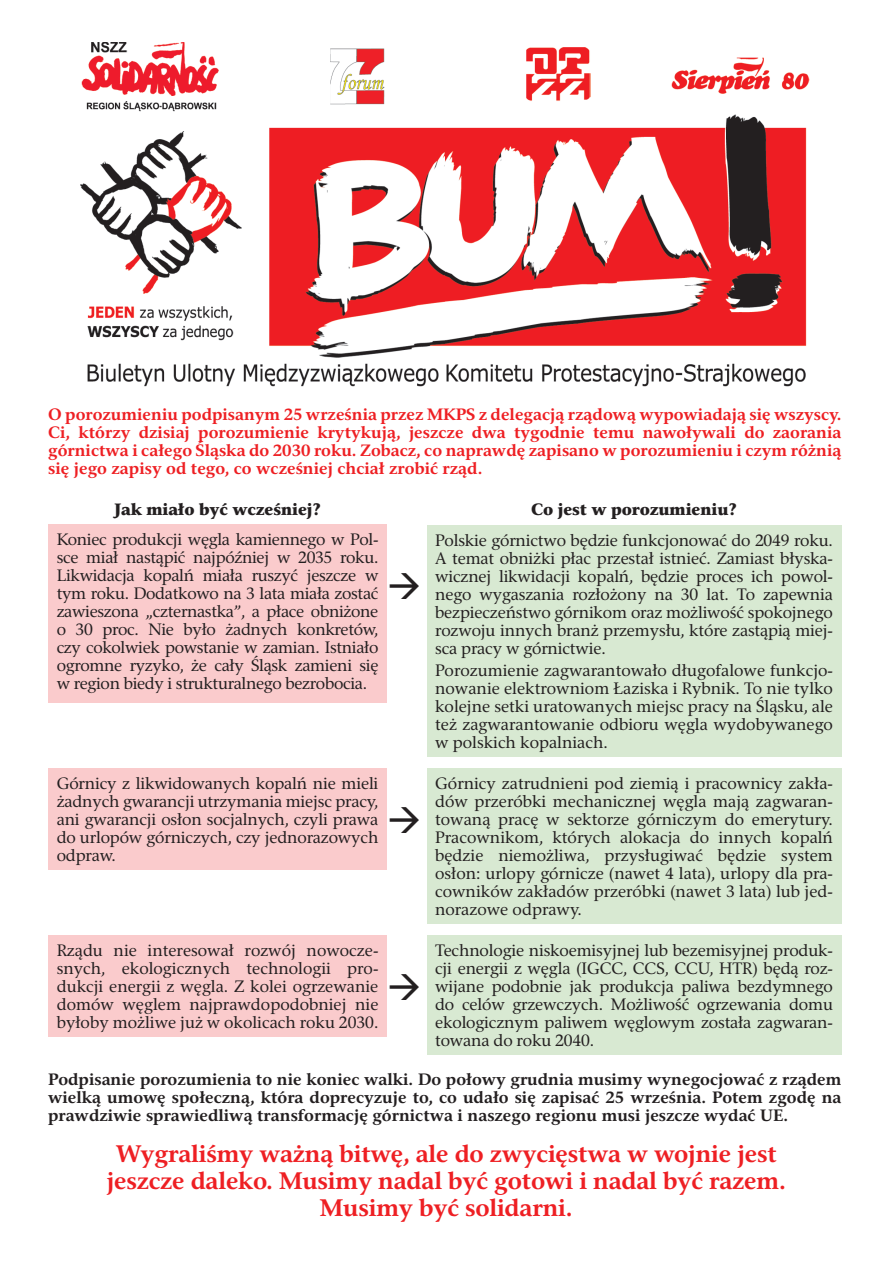
<style>
.page{position:relative;width:893px;height:1263px;background:#fff}
.page>*{position:absolute;margin:0;border:0;box-sizing:border-box;transform-origin:0 0}
.t1{font:700 24px/27px "Rashel EFN";letter-spacing:-.01em;color:#ee1f23;text-align:center}
.t2{font:16.5px/18px "Rashel EFN";letter-spacing:-.01em;color:#231f20;text-align:justify}
.t3{font:700 16.5px/18px "Rashel EFN";color:#ee1f23;text-align:justify}
.t4{font:700 16.5px/18px "Rashel EFN";color:#231f20;text-align:justify}
.t5{font:16.5px "Rashel EFN Black";letter-spacing:-.01em;color:#231f20}
</style>
<div class="page">
<img style="left:81px;top:43px;width:729px;height:343px">
<div style="left:48px;top:524px;width:339px;height:179px;background:#facbcc"></div>
<div style="left:427px;top:525px;width:414px;height:231px;background:#d8e9d2"></div>
<div style="left:48px;top:768px;width:339px;height:101px;background:#facbcc"></div>
<div style="left:48px;top:935px;width:339px;height:101px;background:#facbcc"></div>
<div style="left:427px;top:768px;width:414px;height:155px;background:#d8e9d2"></div>
<div style="left:427px;top:935px;width:414px;height:119px;background:#d8e9d2"></div>
<p class="t3" style="left:48px;top:405px;width:795px">O porozumieniu podpisanym 25 września przez MKPS z delegacją rządową wypowiadają się wszyscy.<br>Ci, którzy dzisiaj porozumienie krytykują, jeszcze dwa tygodnie temu nawoływali do zaorania górnictwa i całego Śląska do 2030 roku. Zobacz, co naprawdę zapisano w porozumieniu i czym różnią się jego zapisy od tego, co wcześniej chciał zrobić rząd.</p>
<p class="t5" style="left:114px;top:499px;width:209px">Jak miało być wcześniej?</p>
<p class="t5" style="left:531px;top:499px;width:207px">Co jest w porozumieniu?</p>
<p class="t2" style="left:57px;top:530px;width:323px">Koniec produkcji węgla kamiennego w Pol&shy;sce miał nastąpić najpóźniej w 2035 roku.<br>Likwidacja kopalń miała ruszyć jeszcze w tym roku. Dodatkowo na 3 lata miała zostać zawieszona „czternastka”, a płace obniżone o 30 proc. Nie było żadnych konkretów, czy cokolwiek powstanie w zamian. Istniało ogromne ryzyko, że cały Śląsk zamieni się w region biedy i strukturalnego bezrobocia.</p>
<p class="t2" style="left:435px;top:531px;width:399px">Polskie górnictwo będzie funkcjonować do 2049 roku.<br>A temat obniżki płac przestał istnieć. Zamiast błyska&shy;wicznej likwidacji kopalń, będzie proces ich powol&shy;nego wygaszania rozłożony na 30 lat. To zapewnia bezpieczeństwo górnikom oraz możliwość spokojnego rozwoju innych branż przemysłu, które zastąpią miej&shy;sca pracy w górnictwie.</p>
<p class="t2" style="left:435px;top:661px;width:399px">Porozumienie zagwarantowało długofalowe funkcjo&shy;nowanie elektrowniom Łaziska i Rybnik. To nie tylko kolejne setki uratowanych miejsc pracy na Śląsku, ale też zagwarantowanie odbioru węgla wydobywanego w polskich kopalniach.</p>
<p class="t2" style="left:57px;top:774px;width:323px">Górnicy z likwidowanych kopalń nie mieli żadnych gwarancji utrzymania miejsc pracy, ani gwarancji osłon socjalnych, czyli prawa do urlopów górniczych, czy jednorazowych odpraw.</p>
<p class="t2" style="left:57px;top:941px;width:323px">Rządu nie interesował rozwój nowocze&shy;snych, ekologicznych technologii pro&shy;dukcji energii z węgla. Z kolei ogrzewanie domów węglem najprawdopodobniej nie byłoby możliwe już w okolicach roku 2030.</p>
<p class="t2" style="left:435px;top:774px;width:399px">Górnicy zatrudnieni pod ziemią i pracownicy zakła&shy;dów przeróbki mechanicznej węgla mają zagwaran&shy;towaną pracę w sektorze górniczym do emerytury.<br>Pracownikom, których alokacja do innych kopalń będzie niemożliwa, przysługiwać będzie system osłon: urlopy górnicze (nawet 4 lata), urlopy dla pra&shy;cowników zakładów przeróbki (nawet 3 lata) lub jed&shy;norazowe odprawy.</p>
<p class="t2" style="left:435px;top:941px;width:399px">Technologie niskoemisyjnej lub bezemisyjnej produk&shy;cji energii z węgla (IGCC, CCS, CCU, HTR) będą roz&shy;wijane podobnie jak produkcja paliwa bezdymnego do celów grzewczych. Możliwość ogrzewania domu ekologicznym paliwem węglowym została zagwaran&shy;towana do roku 2040.</p>
<p class="t4" style="left:48px;top:1070px;width:795px">Podpisanie porozumienia to nie koniec walki. Do połowy grudnia musimy wynegocjować z rządem wielką umowę społeczną, która doprecyzuje to, co udało się zapisać 25 września. Potem zgodę na prawdziwie sprawiedliwą transformację górnictwa i naszego regionu musi jeszcze wydać UE.</p>
<h1 class="t1" style="left:107px;top:1139px;width:681px">Wygraliśmy ważną bitwę, ale do zwycięstwa w wojnie jest jeszcze daleko. Musimy nadal być gotowi i nadal być razem.<br>Musimy być solidarni.</h1>
</div>
